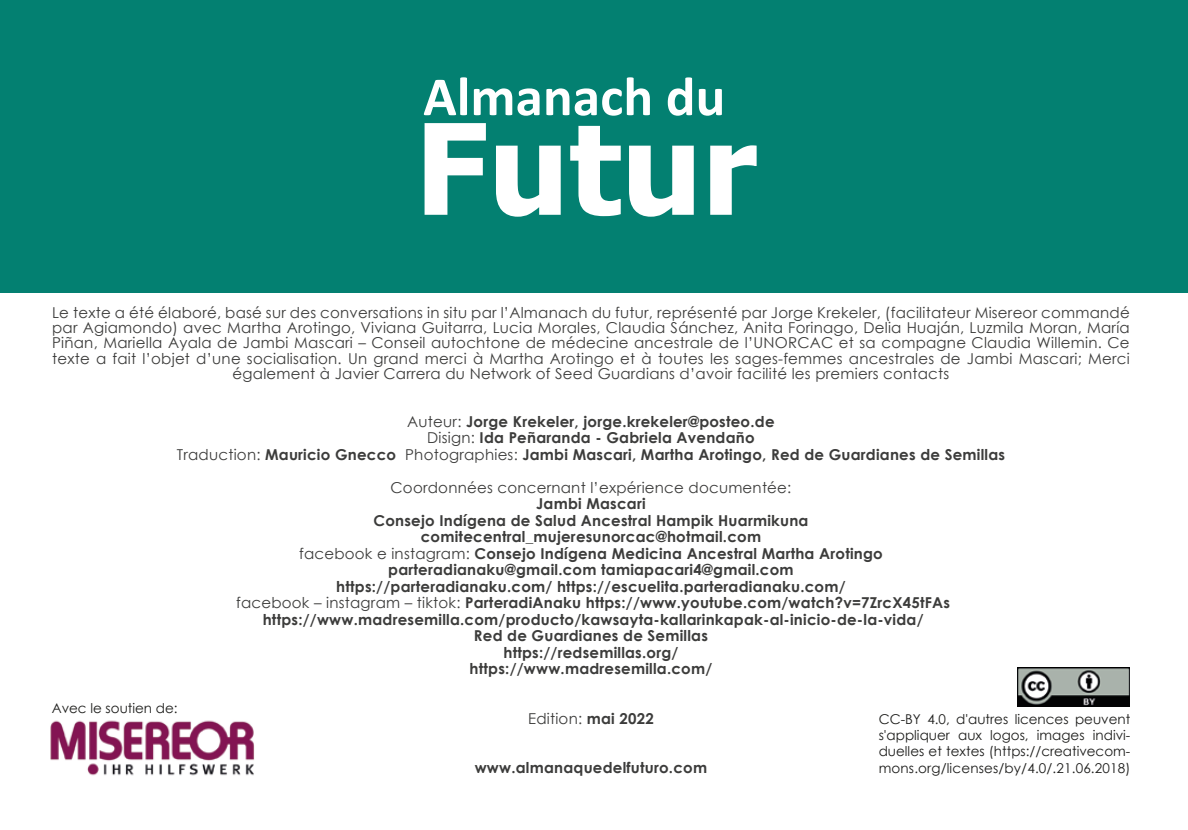
<style>
.page{position:relative;width:1188px;height:830px;background:#fff}
.page>*{position:absolute;margin:0;border:0;box-sizing:border-box;transform-origin:0 0}
.t1{font:700 126px "Tahoma";color:#fff}
.t2{font:700 55.5px "Calibri";color:#fff}
.t3{font:700 15px/16.5px "Century Gothic";letter-spacing:.015em;color:#3c3c3b;text-align:center}
.t4{font:15px/15px "Century Gothic";letter-spacing:.015em;color:#3c3c3b;text-align:center}
.t5{font:13.5px/16.2px "Century Gothic";color:#1d1d1b;text-align:justify}
.s1{font-weight:400}
.s2{font-weight:700}
</style>
<div class="page">
<div style="left:0;top:0;width:1188px;height:292px;background:#038071"></div>
<img style="left:1017px;top:667px;width:113px;height:39px">
<img style="left:50px;top:720px;width:204px;height:56px">
<h2 class="t2" style="left:423px;top:57px;width:304px">Almanach du</h2>
<h1 class="t1" style="left:415px;top:80px;width:343px">Futur</h1>
<p class="t4" style="left:52px;top:305px;width:1079px">Le texte a été élaboré, basé sur des conversations in situ par l’Almanach du futur, représenté par Jorge Krekeler, (facilitateur Misereor commandé par Agiamondo) avec Martha Arotingo, Viviana Guitarra, Lucia Morales, Claudia Sánchez, Anita Forinago, Delia Huaján, Luzmila Moran, María Piñan, Mariella Ayala de Jambi Mascari – Conseil autochtone de médecine ancestrale de l’UNORCAC et sa compagne Claudia Willemin. Ce texte a fait l’objet d’une socialisation. Un grand merci à Martha Arotingo et à toutes les sages-femmes ancestrales de Jambi Mascari; Merci également à Javier Carrera du Network of Seed Guardians d’avoir facilité les premiers contacts</p>
<p class="t3" style="left:177px;top:412px;width:830px"><span class="s1">Auteur:</span> Jorge Krekeler, jorge.krekeler@posteo.de<br><span class="s1">Disign:</span> Ida Peñaranda - Gabriela Avendaño<br><span class="s1">Traduction:</span> Mauricio Gnecco <span class="s1">Photographies:</span> Jambi Mascari, Martha Arotingo, Red de Guardianes de Semillas</p>
<p class="t4" style="left:391px;top:479px;width:402px">Coordonnées concernant l’expérience documentée:</p>
<p class="t3" style="left:236px;top:494px;width:716px">Jambi Mascari<br>Consejo Indígena de Salud Ancestral Hampik Huarmikuna comitecentral_mujeresunorcac@hotmail.com<br><span class="s1">facebook e instagram:</span> Consejo Indígena Medicina Ancestral Martha Arotingo parteradianaku@gmail.com tamiapacari4@gmail.com<br>https://parteradianaku.com/ https://escuelita.parteradianaku.com/<br><span class="s1">facebook – instagram – tiktok:</span> ParteradiAnaku https://www.youtube.com/watch?v=7ZrcX45tFAs https://www.madresemilla.com/producto/kawsayta-kallarinkapak-al-inicio-de-la-vida/<br>Red de Guardianes de Semillas<br>https://redsemillas.org/<br>https://www.madresemilla.com/</p>
<p class="t4" style="left:528px;top:710px;width:127px">Edition: <span class="s2">mai 2022</span></p>
<p class="t3" style="left:475px;top:758px;width:234px">www.almanaquedelfuturo.com</p>
<p class="t5" style="left:52px;top:700px;width:128px">Avec le soutien de:</p>
<p class="t5" style="left:879px;top:710px;width:253px">CC-BY 4.0, d'autres licences peuvent s'appliquer aux logos, images indivi&shy;duelles et textes (https://creativecom&shy;mons.org/licenses/by/4.0/.21.06.2018)</p>
</div>
